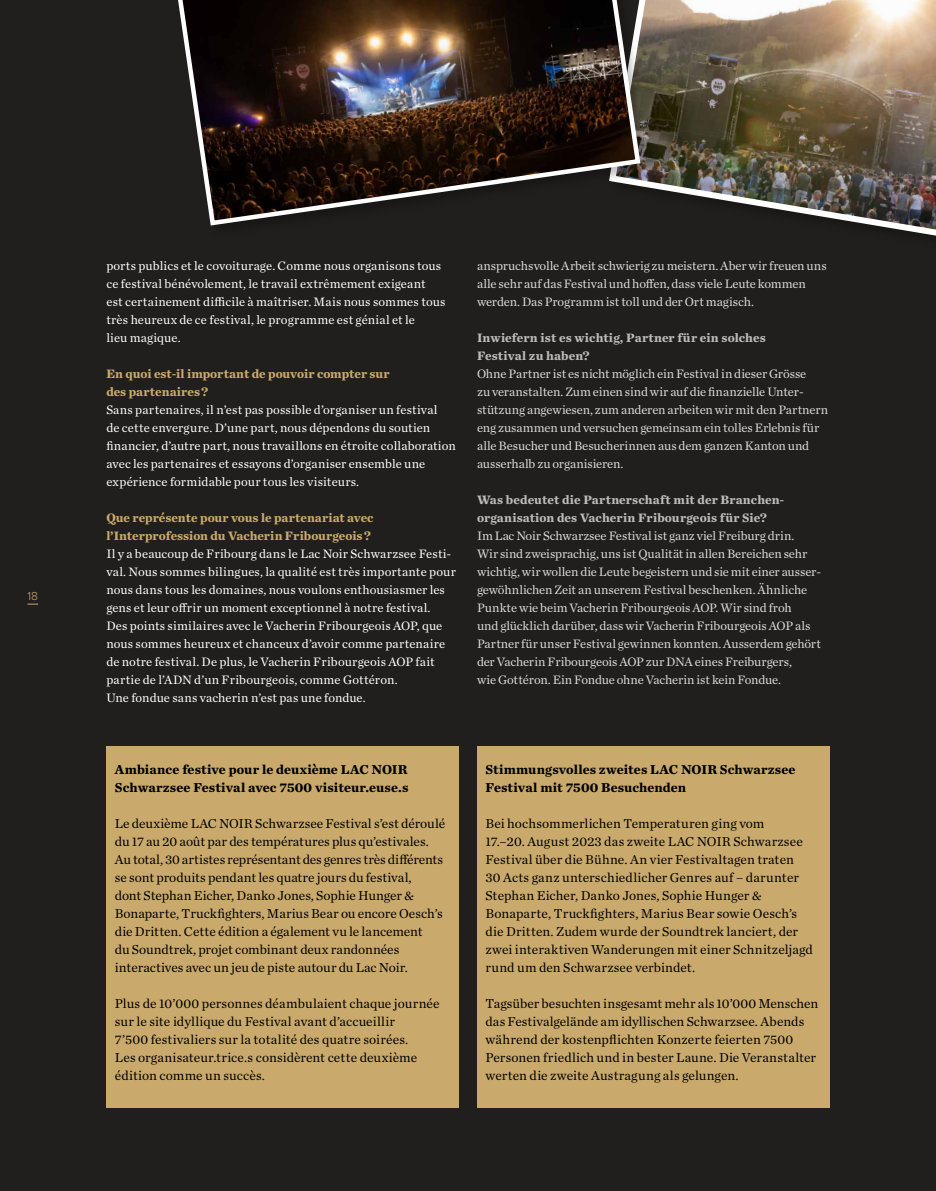
<style>
.page{position:relative;width:936px;height:1191px;background:#fff}
.page>*{position:absolute;margin:0;border:0;box-sizing:border-box;transform-origin:0 0}
.t1{font:13.5px/18px "Chronicle Text G1";color:#000}
.t2{font:700 13.5px/18px "Chronicle Text G1";letter-spacing:.005em;color:#000}
.t3{font:12.75px/18px "Chronicle Text G1";letter-spacing:.01em;color:#fff}
.t4{font:12.75px/18px "Chronicle Text G1";letter-spacing:-.005em;color:#dadada}
.t5{font:700 12.75px/18px "Chronicle Text G1";letter-spacing:.01em;color:#bcbcbc}
.t6{font:700 12.75px/18px "Chronicle Text G1";color:#caaa6c}
.t7{font:300 12px "Proxima Nova";color:#caaa6c}
</style>
<div class="page">
<div style="left:0;top:0;width:935px;height:1191px;background:#201f1d"></div>
<div style="left:477px;top:746px;width:352px;height:362px;background:#caaa6c"></div>
<div style="left:106px;top:746px;width:353px;height:362px;background:#caaa6c"></div>
<img style="left:653px;top:0;width:282px;height:236px">
<div style="left:171px;top:0;width:482px;height:239px;background:#000;opacity:.25"></div>
<img style="left:171px;top:0;width:472px;height:228px">
<p class="t7" style="left:28px;top:591px;width:12px">18</p>
<p class="t3" style="left:106px;top:256px;width:341px">ports publics et le covoiturage. Comme nous organisons tous ce festival bénévolement, le travail extrêmement exigeant<br>est certainement difficile à maîtriser. Mais nous sommes tous très heureux de ce festival, le programme est génial et le<br>lieu magique.</p>
<p class="t6" style="left:106px;top:364px;width:285px">En quoi est-il important de pouvoir compter sur des partenaires ?</p>
<p class="t3" style="left:106px;top:400px;width:351px">Sans partenaires, il n’est pas possible d’organiser un festival<br>de cette envergure. D’une part, nous dépendons du soutien financier, d’autre part, nous travaillons en étroite collaboration avec les partenaires et essayons d’organiser ensemble une expérience formidable pour tous les visiteurs.</p>
<p class="t6" style="left:106px;top:508px;width:269px">Que représente pour vous le partenariat avec l’Interprofession du Vacherin Fribourgeois ?</p>
<p class="t3" style="left:106px;top:544px;width:351px">Il y a beaucoup de Fribourg dans le Lac Noir Schwarzsee Festi&shy;val. Nous sommes bilingues, la qualité est très importante pour nous dans tous les domaines, nous voulons enthousiasmer les gens et leur offrir un moment exceptionnel à notre festival.<br>Des points similaires avec le Vacherin Fribourgeois AOP, que nous sommes heureux et chanceux d’avoir comme partenaire de notre festival. De plus, le Vacherin Fribourgeois AOP fait partie de l’ADN d’un Fribourgeois, comme Gottéron.<br>Une fondue sans vacherin n’est pas une fondue.</p>
<p class="t4" style="left:477px;top:256px;width:351px">anspruchsvolle Arbeit schwierig zu meistern. Aber wir freuen uns alle sehr auf das Festival und hoffen, dass viele Leute kommen werden. Das Programm ist toll und der Ort magisch.</p>
<p class="t5" style="left:477px;top:328px;width:290px">Inwiefern ist es wichtig, Partner für ein solches<br>Festival zu haben?</p>
<p class="t4" style="left:477px;top:364px;width:352px">Ohne Partner ist es nicht möglich ein Festival in dieser Grösse<br>zu veranstalten. Zum einen sind wir auf die finanzielle Unter&shy;stützung angewiesen, zum anderen arbeiten wir mit den Partnern eng zusammen und versuchen gemeinsam ein tolles Erlebnis für alle Besucher und Besucherinnen aus dem ganzen Kanton und ausserhalb zu organisieren.</p>
<p class="t5" style="left:477px;top:490px;width:309px">Was bedeutet die Partnerschaft mit der Branchen&shy;organisation des Vacherin Fribourgeois für Sie?</p>
<p class="t4" style="left:477px;top:526px;width:345px">Im Lac Noir Schwarzsee Festival ist ganz viel Freiburg drin.<br>Wir sind zweisprachig, uns ist Qualität in allen Bereichen sehr wichtig, wir wollen die Leute begeistern und sie mit einer ausser&shy;gewöhnlichen Zeit an unserem Festival beschenken. Ähnliche Punkte wie beim Vacherin Fribourgeois AOP. Wir sind froh<br>und glücklich darüber, dass wir Vacherin Fribourgeois AOP als Partner für unser Festival gewinnen konnten. Ausserdem gehört der Vacherin Fribourgeois AOP zur DNA eines Freiburgers,<br>wie Gottéron. Ein Fondue ohne Vacherin ist kein Fondue.</p>
<p class="t2" style="left:115px;top:760px;width:295px">Ambiance festive pour le deuxième LAC NOIR<br>Schwarzsee Festival avec 7500 visiteur.euse.s</p>
<p class="t1" style="left:115px;top:814px;width:332px">Le deuxième LAC NOIR Schwarzsee Festival s’est déroulé du 17 au 20 août par des températures plus qu’estivales.<br>Au total, 30 artistes représentant des genres très différents se sont produits pendant les quatre jours du festival,<br>dont Stephan Eicher, Danko Jones, Sophie Hunger &amp; Bonaparte, Truckfighters, Marius Bear ou encore Oesch’s die Dritten. Cette édition a également vu le lancement<br>du Soundtrek, projet combinant deux randonnées interactives avec un jeu de piste autour du Lac Noir.</p>
<p class="t1" style="left:115px;top:994px;width:326px">Plus de 10’000 personnes déambulaient chaque journée sur le site idyllique du Festival avant d’accueillir<br>7’500 festivaliers sur la totalité des quatre soirées.<br>Les organisateur.trice.s considèrent cette deuxième édition comme un succès.</p>
<p class="t2" style="left:485px;top:760px;width:311px">Stimmungsvolles zweites LAC NOIR Schwarzsee<br>Festival mit 7500 Besuchenden</p>
<p class="t1" style="left:485px;top:814px;width:329px">Bei hochsommerlichen Temperaturen ging vom<br>17.–20. August 2023 das zweite LAC NOIR Schwarzsee Festival über die Bühne. An vier Festivaltagen traten<br>30 Acts ganz unterschiedlicher Genres auf – darunter Stephan Eicher, Danko Jones, Sophie Hunger &amp; Bonaparte, Truckfighters, Marius Bear sowie Oesch’s die Dritten. Zudem wurde der Soundtrek lanciert, der zwei interaktiven Wanderungen mit einer Schnitzeljagd rund um den Schwarzsee verbindet.</p>
<p class="t1" style="left:485px;top:994px;width:334px">Tagsüber besuchten insgesamt mehr als 10’000 Menschen das Festivalgelände am idyllischen Schwarzsee. Abends während der kostenpflichten Konzerte feierten 7500<br>Personen friedlich und in bester Laune. Die Veranstalter werten die zweite Austragung als gelungen.</p>
</div>
